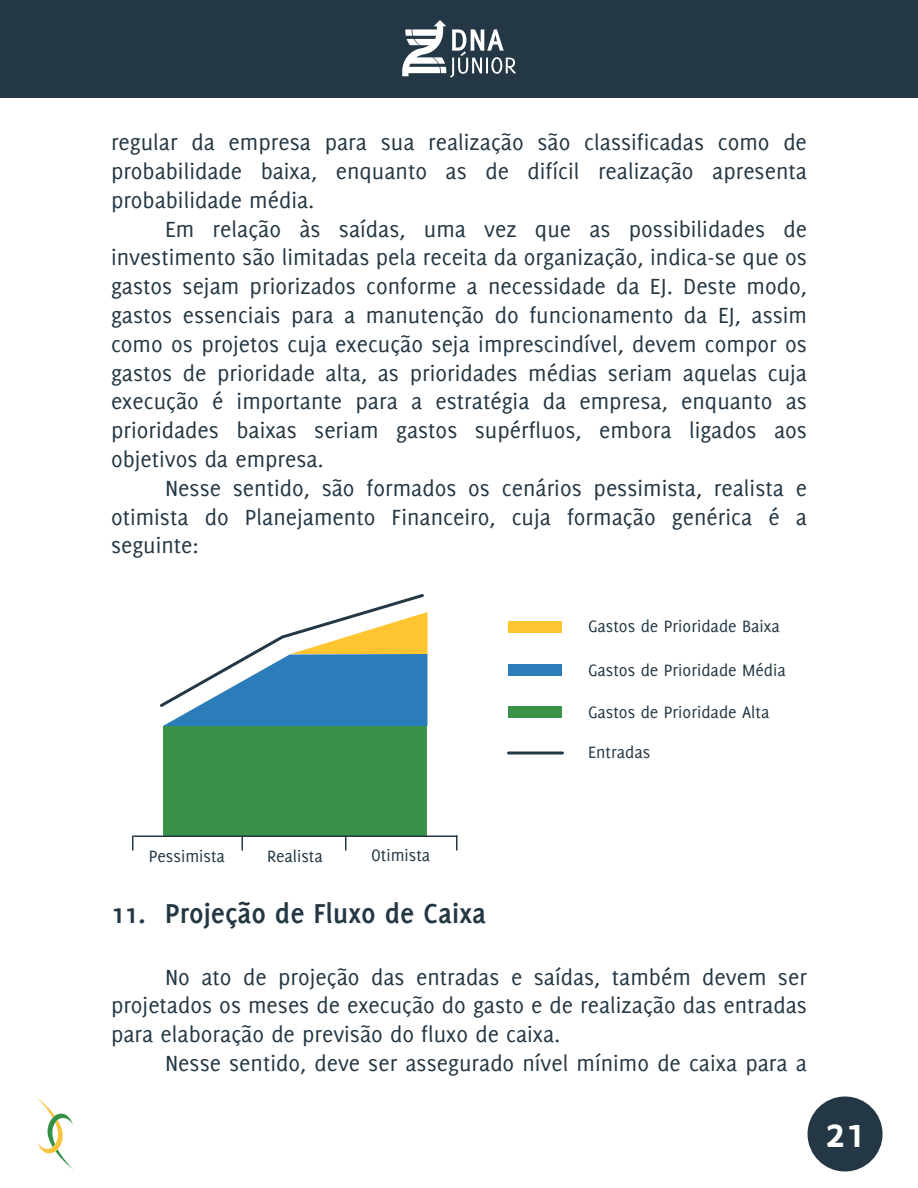
<style>
.page{position:relative;width:918px;height:1188px;background:#fff}
.page>*{position:absolute;margin:0;border:0;box-sizing:border-box;transform-origin:0 0}
.t1{font:700 45px "Delicious";color:#fff}
.t2{font:700 30px "Delicious";color:#243744}
.t3{font:24px/28.8px "Delicious";color:#243744;text-align:justify}
.t4{font:18px "Delicious";color:#243744}
</style>
<div class="page">
<svg style="left:36px;top:1096px;width:37px;height:74px"></svg>
<div style="left:808px;top:1096px;width:75px;height:76px;background:#243744;border-radius:50%"></div>
<div style="left:0;top:0;width:918px;height:98px;background:#243744"></div>
<svg style="left:402px;top:20px;width:114px;height:57px"></svg>
<div style="left:164px;top:726px;width:264px;height:110px;background:#399247"></div>
<svg style="left:160px;top:594px;width:268px;height:132px"></svg>
<hr style="left:134px;top:836px;width:324px;height:1px;background:#243744">
<svg style="left:132px;top:836px;width:2px;height:14px"></svg>
<svg style="left:242px;top:837px;width:1px;height:13px"></svg>
<svg style="left:345px;top:837px;width:1px;height:13px"></svg>
<svg style="left:456px;top:836px;width:2px;height:14px"></svg>
<div style="left:508px;top:621px;width:54px;height:12px;background:#ffc531"></div>
<div style="left:508px;top:664px;width:54px;height:12px;background:#2b7dba"></div>
<div style="left:508px;top:706px;width:54px;height:12px;background:#399247"></div>
<hr style="left:508px;top:752px;width:54px;height:2px;background:#243744">
<p class="t3" style="left:111px;top:128px;width:698px">regular da empresa para sua realização são classificadas como de probabilidade baixa, enquanto as de difícil realização apresenta probabilidade média.</p>
<p class="t3" style="left:111px;top:214px;width:698px;text-indent:54px">Em relação às saídas, uma vez que as possibilidades de investimento são limitadas pela receita da organização, indica-se que os gastos sejam priorizados conforme a necessidade da EJ. Deste modo, gastos essenciais para a manutenção do funcionamento da EJ, assim como os projetos cuja execução seja imprescindível, devem compor os gastos de prioridade alta, as prioridades médias seriam aquelas cuja execução é importante para a estratégia da empresa, enquanto as prioridades baixas seriam gastos supérfluos, embora ligados aos objetivos da empresa.</p>
<p class="t3" style="left:111px;top:473px;width:698px;text-indent:54px">Nesse sentido, são formados os cenários pessimista, realista e otimista do Planejamento Financeiro, cuja formação genérica é a seguinte:</p>
<p class="t4" style="left:588px;top:616px;width:193px">Gastos de Prioridade Baixa</p>
<p class="t4" style="left:588px;top:660px;width:199px">Gastos de Prioridade Média</p>
<p class="t4" style="left:588px;top:702px;width:183px">Gastos de Prioridade Alta</p>
<p class="t4" style="left:588px;top:742px;width:64px">Entradas</p>
<p class="t4" style="left:149px;top:846px;width:78px">Pessimista</p>
<p class="t4" style="left:267px;top:846px;width:57px">Realista</p>
<p class="t4" style="left:371px;top:845px;width:61px">Otimista</p>
<p class="t2" style="left:111px;top:896px;width:377px">11. Projeção de Fluxo de Caixa</p>
<p class="t3" style="left:111px;top:962px;width:698px;text-indent:54px">No ato de projeção das entradas e saídas, também devem ser projetados os meses de execução do gasto e de realização das entradas para elaboração de previsão do fluxo de caixa.</p>
<p class="t3" style="left:165px;top:1049px;width:644px">Nesse sentido, deve ser assegurado nível mínimo de caixa para a</p>
<h1 class="t1" style="left:825px;top:1107px;width:42px">21</h1>
</div>
